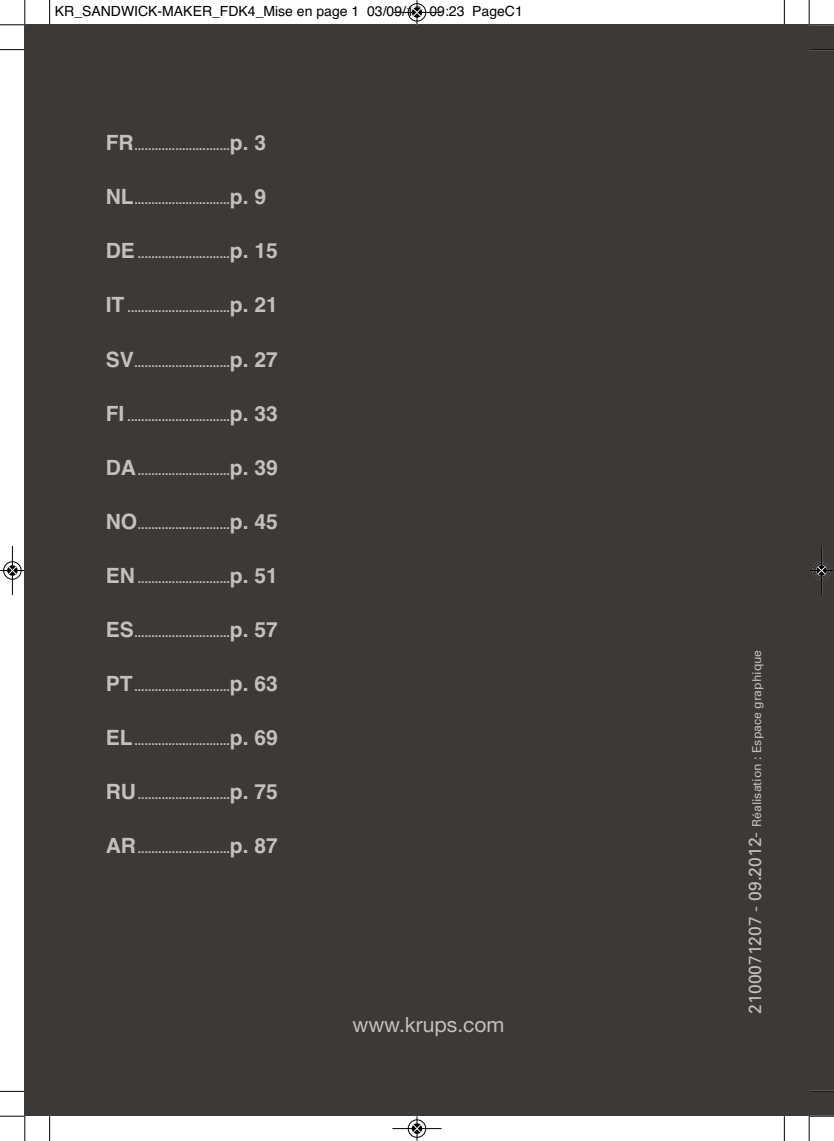
<style>
.page{position:relative;width:834px;height:1141px;background:#fff}
.page>*{position:absolute;margin:0;border:0;box-sizing:border-box;transform-origin:0 0}
.t1{font:21px "Helvetica Neue";color:#c5c0be}
.t2{font:14px "Helvetica";color:#000}
.t3{font:700 12.25px "Helvetica";color:#c5c0be}
.t4{font:12.25px "Univers";color:#c5c0be}
.s1{font-size:21px}
.s2{font-size:17.5px}
</style>
<div class="page">
<div style="left:25px;top:25px;width:808px;height:1091px;background:#3c3937"></div>
<svg style="left:49px;top:0;width:1px;height:25px"></svg>
<svg style="left:0;top:49px;width:25px;height:1px"></svg>
<svg style="left:783px;top:0;width:1px;height:25px"></svg>
<svg style="left:810px;top:49px;width:23px;height:1px"></svg>
<svg style="left:49px;top:1116px;width:1px;height:25px"></svg>
<svg style="left:0;top:1091px;width:25px;height:1px"></svg>
<svg style="left:783px;top:1116px;width:1px;height:25px"></svg>
<svg style="left:810px;top:1091px;width:23px;height:1px"></svg>
<svg style="left:0;top:0;width:26px;height:26px"></svg>
<svg style="left:808px;top:0;width:25px;height:26px"></svg>
<svg style="left:0;top:1116px;width:26px;height:25px"></svg>
<svg style="left:808px;top:1116px;width:25px;height:25px"></svg>
<div style="left:407px;top:3px;width:19px;height:19px;border:1px solid #fff;border-radius:50%"></div>
<hr style="left:392px;top:12px;width:49px;height:1px;background:#000">
<div style="left:408px;top:3px;width:18px;height:18px;border:1px solid #000;border-radius:50%"></div>
<svg style="left:412px;top:0;width:9px;height:25px"></svg>
<div style="left:407px;top:1119px;width:19px;height:19px;border:1px solid #fff;border-radius:50%"></div>
<hr style="left:392px;top:1128px;width:49px;height:1px;background:#000">
<div style="left:408px;top:1120px;width:18px;height:18px;border:1px solid #000;border-radius:50%"></div>
<svg style="left:412px;top:1116px;width:9px;height:25px"></svg>
<div style="left:3px;top:561px;width:19px;height:19px;border:1px solid #fff;border-radius:50%"></div>
<hr style="left:12px;top:546px;width:1px;height:49px;background:#000">
<div style="left:3px;top:562px;width:18px;height:17px;border:1px solid #000;border-radius:50%"></div>
<svg style="left:0;top:566px;width:25px;height:9px"></svg>
<hr style="left:820px;top:546px;width:2px;height:49px;background:#fff">
<div style="left:812px;top:561px;width:18px;height:19px;border:1px solid #fff;border-radius:50%"></div>
<hr style="left:821px;top:546px;width:1px;height:49px;background:#000">
<div style="left:812px;top:562px;width:18px;height:17px;border:1px solid #000;border-radius:50%"></div>
<svg style="left:810px;top:566px;width:23px;height:9px"></svg>
<p class="t2" style="left:55px;top:6px;width:469px">KR_SANDWICK-MAKER_FDK4_Mise en page 1 03/09/12 09:23 PageC1</p>
<p class="t3" style="left:106px;top:141px;width:162px"><span class="s1">FR</span>............................<span class="s1">p. 3</span></p>
<p class="t3" style="left:106px;top:195px;width:162px"><span class="s1">NL</span>............................<span class="s1">p. 9</span></p>
<p class="t3" style="left:106px;top:250px;width:173px"><span class="s1">DE</span> ...........................<span class="s1">p. 15</span></p>
<p class="t3" style="left:106px;top:304px;width:173px"><span class="s1">IT</span> ..............................<span class="s1">p. 21</span></p>
<p class="t3" style="left:106px;top:358px;width:173px"><span class="s1">SV</span>............................<span class="s1">p. 27</span></p>
<p class="t3" style="left:106px;top:412px;width:173px"><span class="s1">FI</span> ..............................<span class="s1">p. 33</span></p>
<p class="t3" style="left:106px;top:466px;width:173px"><span class="s1">DA</span>...........................<span class="s1">p. 39</span></p>
<p class="t3" style="left:106px;top:520px;width:173px"><span class="s1">NO</span>...........................<span class="s1">p. 45</span></p>
<p class="t3" style="left:106px;top:574px;width:173px"><span class="s1">EN</span> ...........................<span class="s1">p. 51</span></p>
<p class="t3" style="left:106px;top:628px;width:173px"><span class="s1">ES</span>............................<span class="s1">p. 57</span></p>
<p class="t3" style="left:106px;top:682px;width:173px"><span class="s1">PT</span>............................<span class="s1">p. 63</span></p>
<p class="t3" style="left:106px;top:736px;width:173px"><span class="s1">EL</span>............................<span class="s1">p. 69</span></p>
<p class="t3" style="left:106px;top:790px;width:173px"><span class="s1">RU</span>...........................<span class="s1">p. 75</span></p>
<p class="t3" style="left:106px;top:844px;width:173px"><span class="s1">AR</span>...........................<span class="s1">p. 87</span></p>
<h1 class="t1" style="left:352px;top:1017px;width:153px">www.krups.com</h1>
<p class="t4" style="left:752px;top:1013px;width:365px;rotate:-90deg"><span class="s2">2100071207 - 09.2012-</span> Réalisation : Espace graphique</p>
</div>
